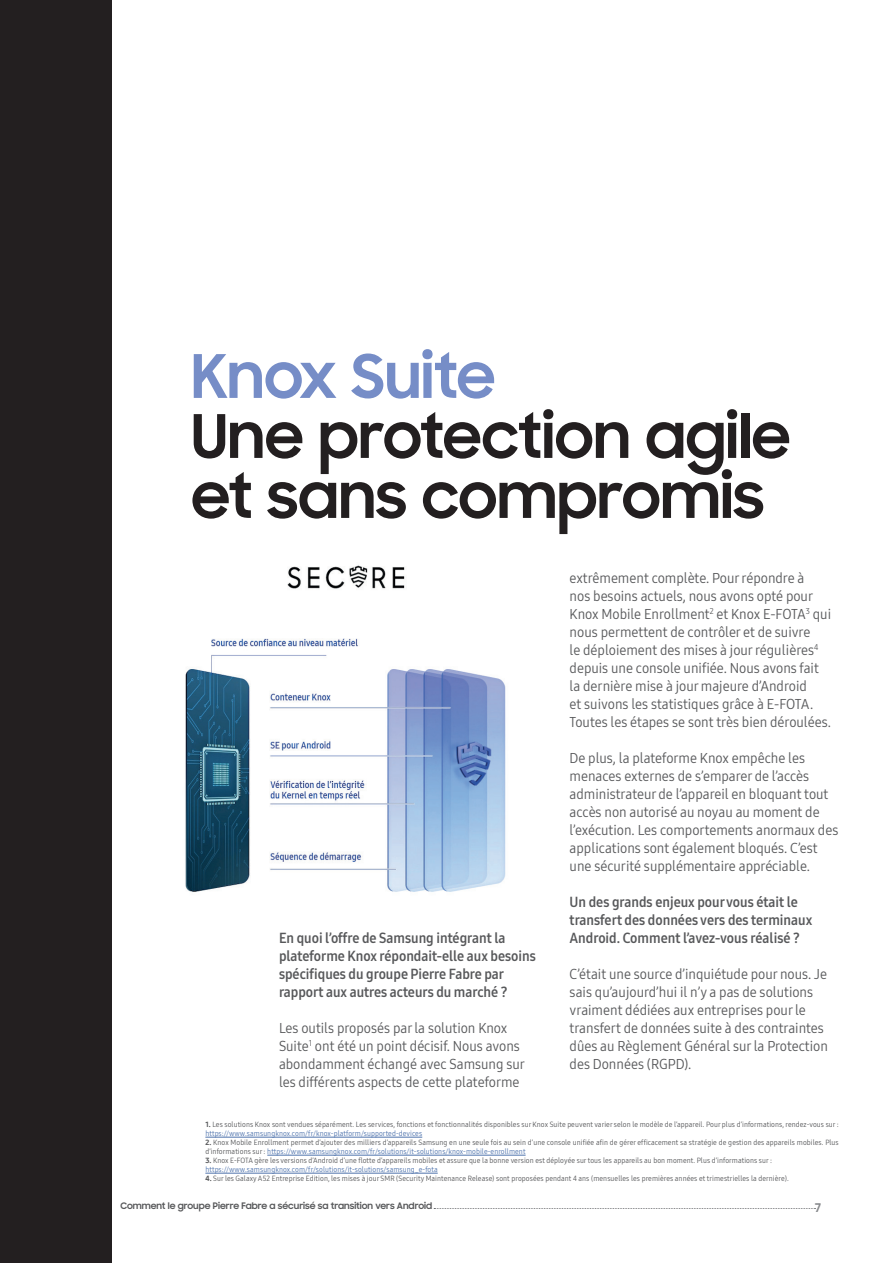
<style>
.page{position:relative;width:893px;height:1263px;background:#fff}
.page>*{position:absolute;margin:0;border:0;box-sizing:border-box;transform-origin:0 0}
.t1{font:700 60px/60px "Samsung Sharp Sans";color:#231f20}
.t2{font:700 60px "Samsung Sharp Sans";color:#768dc7}
.t3{font:14.25px/18px "Samsung One 400 C";color:#57585a}
.t4{font:14.25px/18px "Samsung One 700 C";color:#57585a}
.t5{font:700 12px "Samsung Sharp Sans";color:#87898c}
.t6{font:700 9px "Samsung Sharp Sans";color:#57585a}
.t7{font:7.5px/9px "Samsung One 400 C";letter-spacing:.01em;color:#57585a}
.s1{font-family:"Samsung One 800"}
.s2{color:#4d72ac}
</style>
<div class="page">
<div style="left:1px;top:0;width:111px;height:1263px;background:#231f20"></div>
<svg style="left:434px;top:1208px;width:381px;height:1px"></svg>
<hr style="left:0;top:0;width:1px;height:1263px;background:#231f20">
<img style="left:185px;top:565px;width:321px;height:327px">
<hr style="left:205px;top:1137px;width:217px;height:1px;background:#4d72ac">
<hr style="left:267px;top:1155px;width:259px;height:1px;background:#4d72ac">
<hr style="left:205px;top:1173px;width:233px;height:1px;background:#4d72ac">
<h1 class="t2" style="left:191px;top:332px;width:306px">Knox Suite</h1>
<h1 class="t1" style="left:191px;top:403px;width:601px">Une protection agile et sans compromis</h1>
<p class="t4" style="left:279px;top:929px;width:258px">En quoi l’offre de Samsung intégrant la plateforme Knox répondait-elle aux besoins spécifiques du groupe Pierre Fabre par rapport aux autres acteurs du marché ?</p>
<p class="t3" style="left:279px;top:1019px;width:247px">Les outils proposés par la solution Knox Suite<sup>1</sup> ont été un point décisif. Nous avons abondamment échangé avec Samsung sur les différents aspects de cette plateforme</p>
<p class="t3" style="left:570px;top:569px;width:263px">extrêmement complète. Pour répondre à<br>nos besoins actuels, nous avons opté pour Knox Mobile Enrollment<sup>2</sup> et Knox E-FOTA<sup>3</sup> qui nous permettent de contrôler et de suivre<br>le déploiement des mises à jour régulières<sup>4 </sup>depuis une console unifiée. Nous avons fait la dernière mise à jour majeure d’Android<br>et suivons les statistiques grâce à E-FOTA.<br>Toutes les étapes se sont très bien déroulées.</p>
<p class="t3" style="left:570px;top:749px;width:270px">De plus, la plateforme Knox empêche les menaces externes de s’emparer de l’accès administrateur de l’appareil en bloquant tout accès non autorisé au noyau au moment de l’exécution. Les comportements anormaux des applications sont également bloqués. C’est une sécurité supplémentaire appréciable.</p>
<p class="t4" style="left:570px;top:893px;width:244px">Un des grands enjeux pour vous était le transfert des données vers des terminaux<br>Android. Comment l’avez-vous réalisé ?</p>
<p class="t3" style="left:570px;top:965px;width:260px">C’était une source d’inquiétude pour nous. Je sais qu’aujourd’hui il n’y a pas de solutions vraiment dédiées aux entreprises pour le transfert de données suite à des contraintes dûes au Règlement Général sur la Protection des Données (RGPD).</p>
<p class="t7" style="left:205px;top:1120px;width:635px"><span class="s1">1.</span> Les solutions Knox sont vendues séparément. Les services, fonctions et fonctionnalités disponibles sur Knox Suite peuvent varier selon le modèle de l’appareil. Pour plus d’informations, rendez-vous sur : <span class="s2">https://www.samsungknox.com/fr/knox-platform/supported-devices</span></p>
<p class="t7" style="left:205px;top:1138px;width:635px"><span class="s1">2.</span> Knox Mobile Enrollment permet d’ajouter des milliers d’appareils Samsung en une seule fois au sein d’une console unifiée afin de gérer efficacement sa stratégie de gestion des appareils mobiles. Plus d’informations sur : <span class="s2">https://www.samsungknox.com/fr/solutions/it-solutions/knox-mobile-enrollment</span></p>
<p class="t7" style="left:205px;top:1156px;width:568px"><span class="s1">3.</span> Knox E-FOTA gère les versions d’Android d’une flotte d’appareils mobiles et assure que la bonne version est déployée sur tous les appareils au bon moment. Plus d’informations sur : <span class="s2">https://www.samsungknox.com/fr/solutions/it-solutions/samsung_e-fota</span></p>
<p class="t7" style="left:205px;top:1174px;width:585px"><span class="s1">4.</span> Sur les Galaxy A52 Entreprise Edition, les mises à jour SMR (Security Maintenance Release) sont proposées pendant 4 ans (mensuelles les premières années et trimestrielles la dernière).</p>
<p class="t6" style="left:120px;top:1199px;width:313px">Comment le groupe Pierre Fabre a sécurisé sa transition vers Android</p>
<p class="t5" style="left:815px;top:1199px;width:8px">7</p>
</div>
